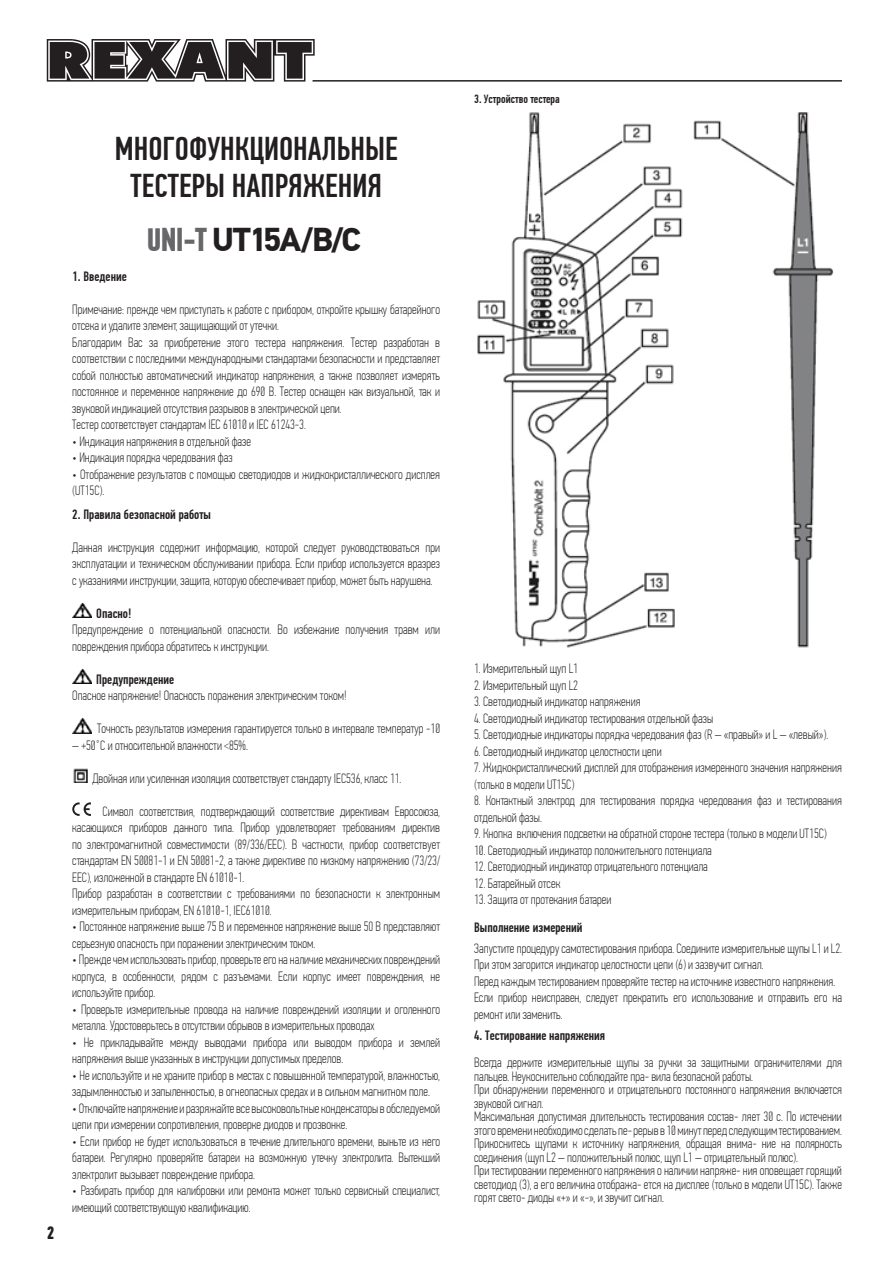
<style>
.page{position:relative;width:893px;height:1263px;background:#fff}
.page>*{position:absolute;margin:0;border:0;box-sizing:border-box;transform-origin:0 0}
.t1{font:500 33px/37.2px "PF Din Text Comp Pro";color:#231f20;text-align:center}
.t2{font:700 33px "PF Din Text Pro";letter-spacing:-.07em;color:#231f20}
.t3{font:700 18px "PF Din Text Comp Pro";color:#231f20}
.t4{font:100 13.5px/16.5px "PF Din Text Comp Pro";color:#231f20}
.t5{font:500 13.5px "PF Din Text Comp Pro";color:#231f20}
.t6{font:500 12px "PF Din Text Comp Pro";color:#231f20}
.s1{font-family:"PF Din Text Comp Pro";color:#67676a}
</style>
<div class="page">
<svg style="left:47px;top:39px;width:268px;height:43px"></svg>
<hr style="left:313px;top:80px;width:529px;height:2px;background:#231f20">
<img style="left:72px;top:602px;width:20px;height:16px">
<img style="left:72px;top:668px;width:20px;height:16px">
<img style="left:72px;top:718px;width:20px;height:15px">
<img style="left:73px;top:768px;width:15px;height:15px">
<svg style="left:72px;top:802px;width:19px;height:14px"></svg>
<img style="left:477px;top:112px;width:357px;height:536px">
<h2 class="t3" style="left:47px;top:1221px;width:9px">2</h2>
<h1 class="t1" style="left:115px;top:130px;width:284px">МНОГОФУНКЦИОНАЛЬНЫЕ<br>ТЕСТЕРЫ НАПРЯЖЕНИЯ</h1>
<h1 class="t2" style="left:147px;top:219px;width:216px"><span class="s1">UNI-T</span> UT15A/B/C</h1>
<p class="t5" style="left:72px;top:268px;width:56px">1. Введение</p>
<p class="t4" style="left:72px;top:301px;width:369px">Примечание: прежде чем приступать к работе с прибором, откройте крышку батарейного отсека и удалите элемент, защищающий от утечки.<br>Благодарим Вас за приобретение этого тестера напряжения. Тестер разработан в соответствии с последними международными стандартами безопасности и представляет собой полностью автоматический индикатор напряжения, а также позволяет измерять постоянное и переменное напряжение до 690 В. Тестер оснащен как визуальной, так и звуковой индикацией отсутствия разрывов в электрической цепи.<br>Тестер соответствует стандартам IEC 61010 и IEC 61243-3.</p>
<p class="t4" style="left:72px;top:433px;width:180px">• Индикация напряжения в отдельной фазе</p>
<p class="t4" style="left:72px;top:449px;width:162px">• Индикация порядка чередования фаз</p>
<p class="t4" style="left:72px;top:466px;width:369px">• Отображение результатов с помощью светодиодов и жидкокристаллического дисплея (UT15C).</p>
<p class="t5" style="left:72px;top:506px;width:140px">2. Правила безопасной работы</p>
<p class="t4" style="left:72px;top:539px;width:369px;text-align:justify">Данная инструкция содержит информацию, которой следует руководствоваться при эксплуатации и техническом обслуживании прибора. Если прибор используется вразрез с указаниями инструкции, защита, которую обеспечивает прибор, может быть нарушена.</p>
<p class="t5" style="left:96px;top:605px;width:37px">Опасно!</p>
<p class="t4" style="left:72px;top:621px;width:369px">Предупреждение о потенциальной опасности. Во избежание получения травм или повреждения прибора обратитесь к инструкции.</p>
<p class="t5" style="left:96px;top:671px;width:79px">Предупреждение</p>
<p class="t4" style="left:72px;top:687px;width:276px">Опасное напряжение! Опасность поражения электрическим током!</p>
<p class="t4" style="left:97px;top:720px;width:344px">Точность результатов измерения гарантируется только в интервале температур -10</p>
<p class="t4" style="left:72px;top:737px;width:177px">– +50˚С и относительной влажности &lt;85%.</p>
<p class="t4" style="left:92px;top:770px;width:310px">Двойная или усиленная изоляция соответствует стандарту IEC536, класс 11.</p>
<p class="t4" style="left:72px;top:803px;width:369px;text-indent:30px">Символ соответствия, подтверждающий соответствие директивам Евросоюза, касающихся приборов данного типа. Прибор удовлетворяет требованиям директив по электромагнитной совместимости (89/336/EEC). В частности, прибор соответствует стандартам EN 50081-1 и EN 50081-2, а также директиве по низкому напряжению (73/23/ EEC), изложенной в стандарте EN 61010-1.<br>Прибор разработан в соответствии с требованиями по безопасности к электронным измерительным приборам, EN 61010-1, IEC61010.</p>
<p class="t4" style="left:72px;top:918px;width:369px">• Постоянное напряжение выше 75 В и переменное напряжение выше 50 В представляют серьезную опасность при поражении электрическим током.</p>
<p class="t4" style="left:72px;top:951px;width:369px;text-align:justify">• Прежде чем использовать прибор, проверьте его на наличие механических повреждений корпуса, в особенности, рядом с разъемами. Если корпус имеет повреждения, не используйте прибор.</p>
<p class="t4" style="left:72px;top:1001px;width:369px">• Проверьте измерительные провода на наличие повреждений изоляции и оголенного металла. Удостоверьтесь в отсутствии обрывов в измерительных проводах</p>
<p class="t4" style="left:72px;top:1034px;width:369px">• Не прикладывайте между выводами прибора или выводом прибора и землей напряжения выше указанных в инструкции допустимых пределов.</p>
<p class="t4" style="left:72px;top:1067px;width:369px">• Не используйте и не храните прибор в местах с повышенной температурой, влажностью, задымленностью и запыленностью, в огнеопасных средах и в сильном магнитном поле.</p>
<p class="t4" style="left:72px;top:1100px;width:369px">• Отключайте напряжение и разряжайте все высоковольтные конденсаторы в обследуемой цепи при измерении сопротивления, проверке диодов и прозвонке.</p>
<p class="t4" style="left:72px;top:1133px;width:369px;text-align:justify">• Если прибор не будет использоваться в течение длительного времени, выньте из него батареи. Регулярно проверяйте батареи на возможную утечку электролита. Вытекший электролит вызывает повреждение прибора.</p>
<p class="t4" style="left:72px;top:1182px;width:369px">• Разбирать прибор для калибровки или ремонта может только сервисный специалист, имеющий соответствующую квалификацию.</p>
<p class="t6" style="left:474px;top:91px;width:87px">3. Устройство тестера</p>
<p class="t4" style="left:474px;top:660px;width:105px">1. Измерительный щуп L1</p>
<p class="t4" style="left:474px;top:677px;width:105px">2. Измерительный щуп L2</p>
<p class="t4" style="left:474px;top:693px;width:168px">3. Светодиодный индикатор напряжения</p>
<p class="t4" style="left:474px;top:710px;width:241px">4. Светодиодный индикатор тестирования отдельной фазы</p>
<p class="t4" style="left:474px;top:726px;width:355px">5. Светодиодные индикаторы порядка чередования фаз (R – «правый» и L – «левый»).</p>
<p class="t4" style="left:474px;top:743px;width:189px">6. Светодиодный индикатор целостности цепи</p>
<p class="t4" style="left:474px;top:759px;width:369px">7. Жидкокристаллический дисплей для отображения измеренного значения напряжения (только в модели UT15C)</p>
<p class="t4" style="left:474px;top:792px;width:369px">8. Контактный электрод для тестирования порядка чередования фаз и тестирования отдельной фазы.</p>
<p class="t4" style="left:474px;top:825px;width:354px">9. Кнопка включения подсветки на обратной стороне тестера (только в модели UT15C)</p>
<p class="t4" style="left:474px;top:842px;width:239px">10. Светодиодный индикатор положительного потенциала</p>
<p class="t4" style="left:474px;top:858px;width:235px">12. Светодиодный индикатор отрицательного потенциала</p>
<p class="t4" style="left:474px;top:875px;width:88px">12. Батарейный отсек</p>
<p class="t4" style="left:474px;top:891px;width:139px">13. Защита от протекания батареи</p>
<p class="t5" style="left:474px;top:919px;width:110px">Выполнение измерений</p>
<p class="t4" style="left:474px;top:939px;width:369px">Запустите процедуру самотестирования прибора. Соедините измерительные щупы L1 и L2.<br>При этом загорится индикатор целостности цепи (6) и зазвучит сигнал.<br>Перед каждым тестированием проверяйте тестер на источнике известного напряжения.<br>Если прибор неисправен, следует прекратить его использование и отправить его на ремонт или заменить.</p>
<p class="t5" style="left:474px;top:1027px;width:132px">4. Тестирование напряжения</p>
<p class="t4" style="left:474px;top:1055px;width:369px;line-height:13.5px">Всегда держите измерительные щупы за ручки за защитными ограничителями для пальцев. Неукоснительно соблюдайте пра- вила безопасной работы.<br>При обнаружении переменного и отрицательного постоянного напряжения включается звуковой сигнал.<br>Максимальная допустимая длительность тестирования состав- ляет 30 с. По истечении этого времени необходимо сделать пе- рерыв в 10 минут перед следующим тестированием.<br>Прикоснитесь щупами к источнику напряжения, обращая внима- ние на полярность соединения (щуп L2 – положительный полюс, щуп L1 – отрицательный полюс).<br>При тестировании переменного напряжения о наличии напряже- ния оповещает горящий светодиод (3), а его величина отобража- ется на дисплее (только в модели UT15C). Также горят свето- диоды «+» и «-», и звучит сигнал.</p>
</div>
